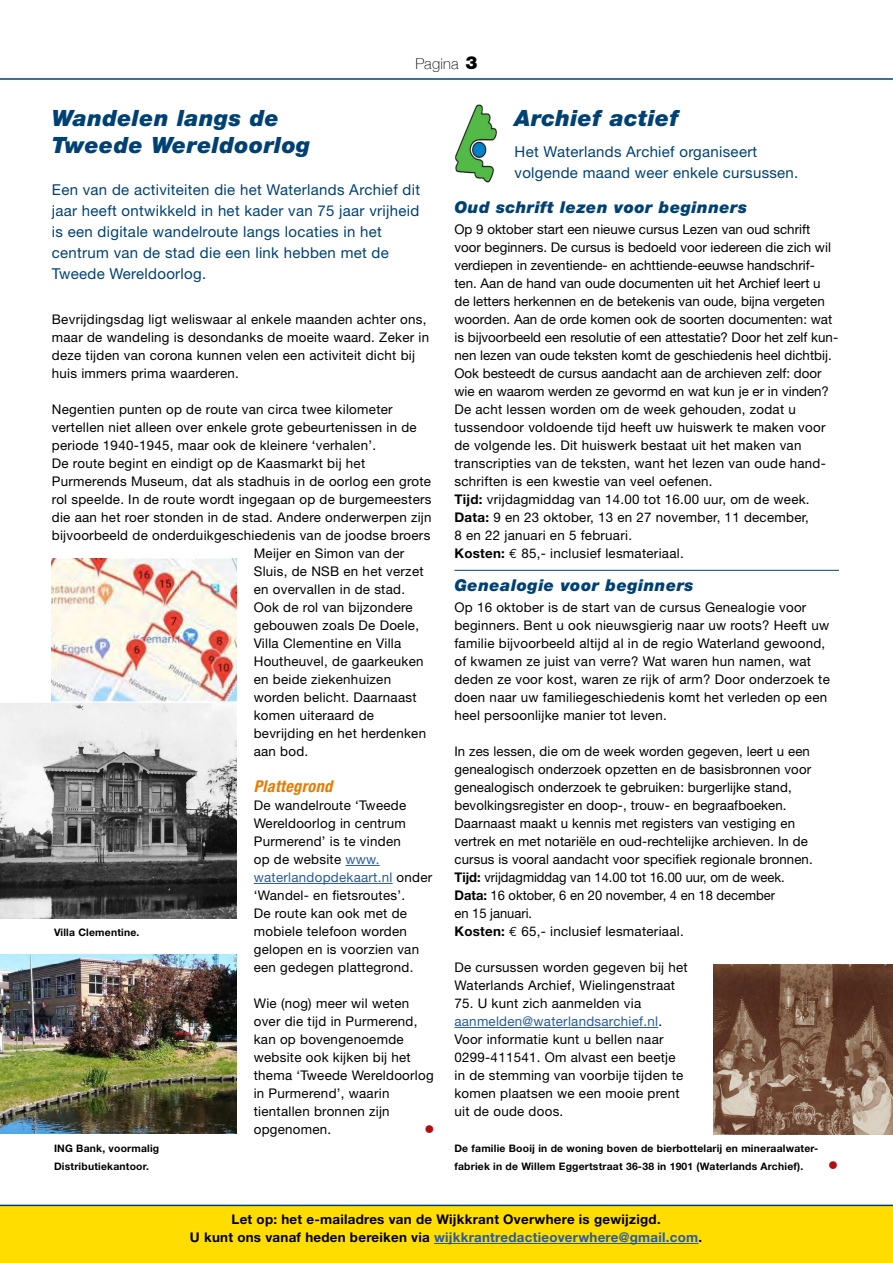
<style>
.page{position:relative;width:893px;height:1263px;background:#fff}
.page>*{position:absolute;margin:0;border:0;box-sizing:border-box;transform-origin:0 0}
.H1__Kop{font:italic 900 22.5px/27px "Helvetica Neue";letter-spacing:.02em;color:#004174}
.H3__Bieb_zonder_lijn{font:italic 900 16.35px "Helvetica Neue";letter-spacing:.03em;color:#004174}
.H4__Bieb_met_lijn{font:italic 900 16.35px "Helvetica Neue";letter-spacing:.03em;color:#004174}
.H2__Subkop{font:italic 700 condensed 16.35px "Helvetica Neue";letter-spacing:.02em;color:#e77b00}
.H__Introtekst{font:15px/21px "Helvetica Neue";letter-spacing:.02em;color:#004174}
.H1__Kop-2{font:15px/21px "Helvetica Neue";letter-spacing:.02em;color:#004174}
.t1{font:100 15px "Helvetica Neue";letter-spacing:.02em;color:#000}
.P__Tekst_plat{font:13.35px/18px "Helvetica Neue";letter-spacing:.02em;color:#000}
.P__Tekst_plat-2{font:13.35px/18px "Helvetica Neue";color:#000}
.t2{font:700 13.35px/18px "Helvetica Neue";letter-spacing:.02em;color:#000;text-align:center}
.P__Tekst_plat-3{font:13.35px "Wingdings";color:#b20e10}
.P__Fotobijschrift{font:13.35px "Wingdings";color:#b20e10}
.P__Fotobijschrift-2{font:700 10.35px/18px "Helvetica Neue";letter-spacing:.02em;color:#000}
.s1{font-weight:900;font-size:18px}
.s2{color:#275b9b}
.s3{font-weight:700}
.s4{font-family:"Euro Mono"}
</style>
<div class="page">
<div style="left:0;top:1206px;width:893px;height:57px;background:#fd0"></div>
<hr style="left:0;top:78px;width:893px;height:2px;background:#004174">
<hr style="left:0;top:1205px;width:893px;height:1px;background:#004174">
<hr style="left:434px;top:1243px;width:264px;height:1px;background:#275b9b">
<img style="left:0;top:954px;width:237px;height:179px">
<img style="left:0;top:703px;width:237px;height:215px">
<img style="left:52px;top:558px;width:185px;height:143px">
<img style="left:713px;top:964px;width:180px;height:170px">
<hr style="left:345px;top:865px;width:35px;height:1px;background:#275b9b">
<hr style="left:254px;top:883px;width:139px;height:1px;background:#275b9b">
<hr style="left:454px;top:570px;width:385px;height:1px;background:#004174">
<hr style="left:454px;top:1027px;width:204px;height:1px;background:#275b9b">
<img style="left:455px;top:104px;width:42px;height:79px">
<p class="t1" style="left:415px;top:52px;width:63px">Pagina <span class="s1">3</span></p>
<h1 class="H1__Kop" style="left:52px;top:104px;width:260px">Wandelen langs de<br>Tweede Wereldoorlog</h1>
<p class="H__Introtekst" style="left:52px;top:178px;width:370px">Een van de activiteiten die het Waterlands Archief dit jaar heeft ontwikkeld in het kader van 75 jaar vrijheid is een digitale wandelroute langs locaties in het centrum van de stad die een link hebben met de Tweede Wereldoorlog.</p>
<p class="P__Tekst_plat" style="left:52px;top:310px;width:379px">Bevrijdingsdag ligt weliswaar al enkele maanden achter ons, maar de wandeling is desondanks de moeite waard. Zeker in deze tijden van corona kunnen velen een activiteit dicht bij huis immers prima waarderen.</p>
<p class="P__Tekst_plat" style="left:52px;top:400px;width:366px">Negentien punten op de route van circa twee kilometer vertellen niet alleen over enkele grote gebeurtenissen in de periode 1940-1945, maar ook de kleinere ‘verhalen’.</p>
<p class="P__Tekst_plat" style="left:52px;top:454px;width:315px">De route begint en eindigt op de Kaasmarkt bij het</p>
<p class="P__Tekst_plat" style="left:52px;top:472px;width:381px">Purmerends Museum, dat als stadhuis in de oorlog een grote</p>
<p class="P__Tekst_plat" style="left:52px;top:490px;width:381px">rol speelde. In de route wordt ingegaan op de burgemeesters</p>
<p class="P__Tekst_plat" style="left:52px;top:508px;width:381px">die aan het roer stonden in de stad. Andere onderwerpen zijn</p>
<p class="P__Tekst_plat" style="left:52px;top:526px;width:380px">bijvoorbeeld de onderduikgeschiedenis van de joodse broers</p>
<p class="P__Tekst_plat" style="left:254px;top:544px;width:152px">Meijer en Simon van der</p>
<p class="P__Tekst_plat" style="left:254px;top:562px;width:171px">Sluis, de NSB en het verzet</p>
<p class="P__Tekst_plat" style="left:254px;top:580px;width:153px">en overvallen in de stad.</p>
<p class="P__Tekst_plat" style="left:254px;top:598px;width:160px">Ook de rol van bijzondere</p>
<p class="P__Tekst_plat" style="left:254px;top:616px;width:167px">gebouwen zoals De Doele,</p>
<p class="P__Tekst_plat" style="left:254px;top:634px;width:149px">Villa Clementine en Villa</p>
<p class="P__Tekst_plat" style="left:254px;top:652px;width:171px">Houtheuvel, de gaarkeuken</p>
<p class="P__Tekst_plat" style="left:254px;top:670px;width:139px">en beide ziekenhuizen</p>
<p class="P__Tekst_plat" style="left:254px;top:688px;width:164px">worden belicht. Daarnaast</p>
<p class="P__Tekst_plat" style="left:254px;top:706px;width:122px">komen uiteraard de</p>
<p class="P__Tekst_plat" style="left:254px;top:724px;width:174px">bevrijding en het herdenken</p>
<p class="P__Tekst_plat" style="left:254px;top:742px;width:56px">aan bod.</p>
<h2 class="H2__Subkop" style="left:254px;top:776px;width:80px">Plattegrond</h2>
<p class="P__Tekst_plat" style="left:254px;top:796px;width:180px">De wandelroute ‘Tweede<br>Wereldoorlog in centrum<br>Purmerend’ is te vinden<br>op de website <span class="s2">www. waterlandopdekaart.nl</span> onder ‘Wandel- en fietsroutes’.<br>De route kan ook met de mobiele telefoon worden gelopen en is voorzien van een gedegen plattegrond.</p>
<p class="P__Tekst_plat" style="left:254px;top:994px;width:181px">Wie (nog) meer wil weten over die tijd in Purmerend, kan op bovengenoemde website ook kijken bij het thema ‘Tweede Wereldoorlog in Purmerend’, waarin tientallen bronnen zijn opgenomen.</p>
<p class="P__Fotobijschrift-2" style="left:54px;top:923px;width:87px">Villa Clementine.</p>
<p class="P__Tekst_plat-3" style="left:424px;top:1122px;width:11px">●</p>
<p class="P__Fotobijschrift-2" style="left:54px;top:1139px;width:107px">ING Bank, voormalig<br>Distributiekantoor.</p>
<h1 class="H1__Kop" style="left:514px;top:104px;width:166px">Archief actief</h1>
<h1 class="H1__Kop-2" style="left:514px;top:141px;width:285px">Het Waterlands Archief organiseert volgende maand weer enkele cursussen.</h1>
<h3 class="H3__Bieb_zonder_lijn" style="left:454px;top:197px;width:294px">Oud schrift lezen voor beginners</h3>
<p class="P__Tekst_plat-2" style="left:454px;top:220px;width:385px">Op 9 oktober start een nieuwe cursus Lezen van oud schrift voor beginners. De cursus is bedoeld voor iedereen die zich wil verdiepen in zeventiende- en achttiende-eeuwse handschrif&shy;ten. Aan de hand van oude documenten uit het Archief leert u de letters herkennen en de betekenis van oude, bijna vergeten woorden. Aan de orde komen ook de soorten documenten: wat is bijvoorbeeld een resolutie of een attestatie? Door het zelf kun&shy;nen lezen van oude teksten komt de geschiedenis heel dichtbij.<br>Ook besteedt de cursus aandacht aan de archieven zelf: door wie en waarom werden ze gevormd en wat kun je er in vinden?</p>
<p class="P__Tekst_plat" style="left:454px;top:400px;width:373px">De acht lessen worden om de week gehouden, zodat u tussendoor voldoende tijd heeft uw huiswerk te maken voor de volgende les. Dit huiswerk bestaat uit het maken van transcripties van de teksten, want het lezen van oude hand&shy;schriften is een kwestie van veel oefenen.</p>
<p class="P__Tekst_plat" style="left:454px;top:490px;width:357px"><span class="s3">Tijd:</span> vrijdagmiddag van 14.00 tot 16.00 uur, om de week.</p>
<p class="P__Tekst_plat" style="left:454px;top:508px;width:356px"><span class="s3">Data:</span> 9 en 23 oktober, 13 en 27 november, 11 december,<br>8 en 22 januari en 5 februari.</p>
<p class="P__Tekst_plat" style="left:454px;top:544px;width:231px"><span class="s3">Kosten:</span> <span class="s4">€</span> 85,- inclusief lesmateriaal.</p>
<h4 class="H4__Bieb_met_lijn" style="left:454px;top:575px;width:241px">Genealogie voor beginners</h4>
<p class="P__Tekst_plat" style="left:454px;top:598px;width:377px">Op 16 oktober is de start van de cursus Genealogie voor beginners. Bent u ook nieuwsgierig naar uw roots? Heeft uw familie bijvoorbeeld altijd al in de regio Waterland gewoond, of kwamen ze juist van verre? Wat waren hun namen, wat deden ze voor kost, waren ze rijk of arm? Door onderzoek te doen naar uw familiegeschiedenis komt het verleden op een heel persoonlijke manier tot leven.</p>
<p class="P__Tekst_plat" style="left:454px;top:742px;width:360px">In zes lessen, die om de week worden gegeven, leert u een genealogisch onderzoek opzetten en de basisbronnen voor genealogisch onderzoek te gebruiken: burgerlijke stand, bevolkingsregister en doop-, trouw- en begraafboeken.<br>Daarnaast maakt u kennis met registers van vestiging en vertrek en met notariële en oud-rechtelijke archieven. In de cursus is vooral aandacht voor specifiek regionale bronnen.</p>
<p class="P__Tekst_plat-2" style="left:454px;top:868px;width:332px"><span class="s3">Tijd:</span> vrijdagmiddag van 14.00 tot 16.00 uur, om de week.</p>
<p class="P__Tekst_plat-2" style="left:454px;top:886px;width:322px"><span class="s3">Data:</span> 16 oktober, 6 en 20 november, 4 en 18 december en 15 januari.</p>
<p class="P__Tekst_plat" style="left:454px;top:922px;width:231px"><span class="s3">Kosten:</span> <span class="s4">€</span> 65,- inclusief lesmateriaal.</p>
<p class="P__Tekst_plat" style="left:454px;top:958px;width:235px">De cursussen worden gegeven bij het<br>Waterlands Archief, Wielingenstraat</p>
<p class="P__Tekst_plat" style="left:454px;top:994px;width:230px">75. U kunt zich aanmelden via <span class="s2">aanmelden@waterlandsarchief.nl</span>.<br>Voor informatie kunt u bellen naar<br>0299-411541. Om alvast een beetje in de stemming van voorbije tijden te komen plaatsen we een mooie prent uit de oude doos.</p>
<p class="P__Fotobijschrift-2" style="left:454px;top:1139px;width:364px">De familie Booij in de woning boven de bierbottelarij en mineraalwater&shy;fabriek in de Willem Eggertstraat 36-38 in 1901 (Waterlands Archief).</p>
<p class="P__Fotobijschrift" style="left:828px;top:1158px;width:11px">●</p>
<p class="t2" style="left:190px;top:1210px;width:514px">Let op: het e-mailadres van de Wijkkrant Overwhere is gewijzigd.<br>U kunt ons vanaf heden bereiken via <span class="s2">wijkkrantredactieoverwhere@gmail.com</span>.</p>
</div>
